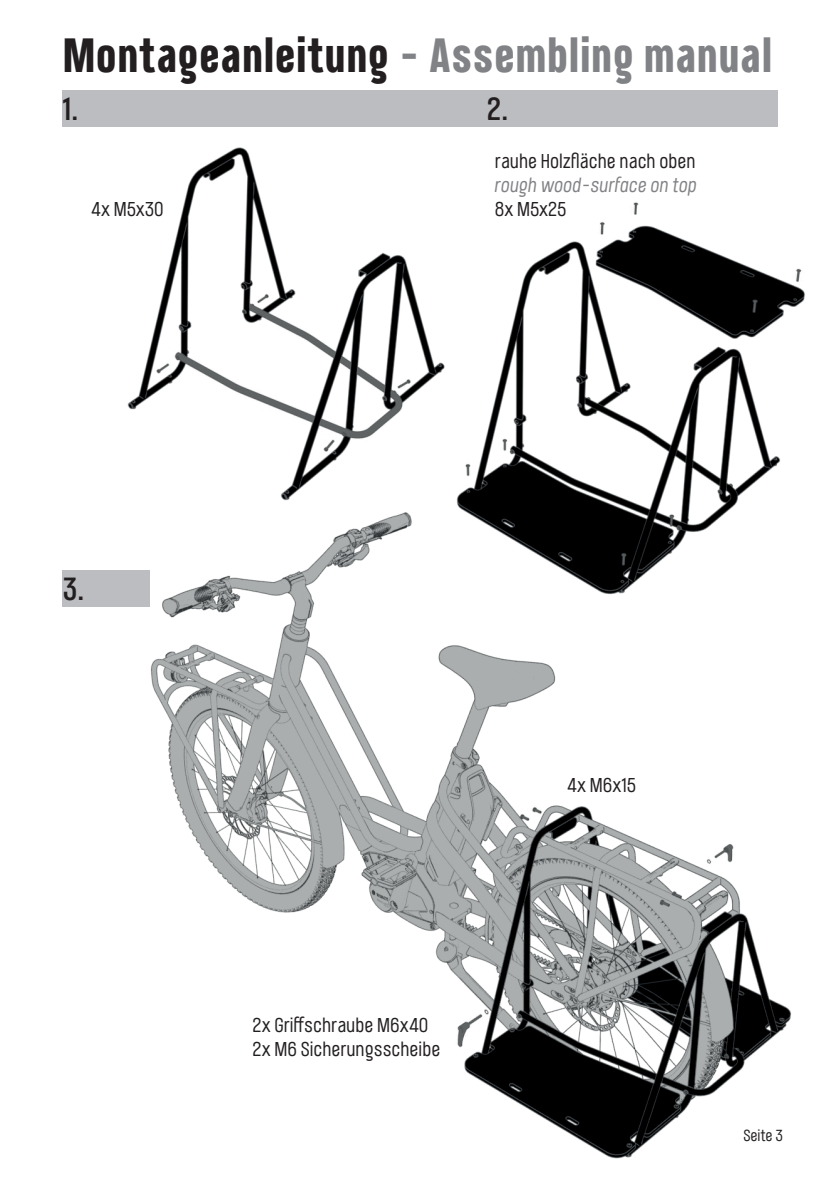
<style>
.page{position:relative;width:840px;height:1191px;background:#fff}
.page>*{position:absolute;margin:0;border:0;box-sizing:border-box;transform-origin:0 0}
.t1{font:700 48px "Port Condensed";color:#808285}
.t2{font:500 32px "Port Condensed";color:#231f20}
.t3{font:20px/24px "Port Condensed";color:#231f20}
.t4{font:italic 20px "Port Condensed";color:#808285}
.t5{font:16px "Port Condensed";letter-spacing:-.005em;color:#231f20}
.s1{color:#231f20}
</style>
<div class="page">
<div style="left:62px;top:571px;width:87px;height:36px;background:#bcbdc0"></div>
<div style="left:62px;top:90px;width:715px;height:36px;background:#bcbdc0"></div>
<img style="left:121px;top:516px;width:670px;height:643px">
<img style="left:85px;top:126px;width:378px;height:390px">
<img style="left:420px;top:184px;width:385px;height:432px">
<h1 class="t1" style="left:62px;top:23px;width:711px"><span class="s1">Montageanleitung</span> - Assembling manual</h1>
<h2 class="t2" style="left:62px;top:88px;width:18px">1.</h2>
<h2 class="t2" style="left:486px;top:88px;width:23px">2.</h2>
<p class="t3" style="left:494px;top:149px;width:202px">rauhe Holzfläche nach oben</p>
<p class="t4" style="left:494px;top:172px;width:203px">rough wood-surface on top</p>
<p class="t3" style="left:91px;top:197px;width:74px">4x M5x30</p>
<p class="t3" style="left:494px;top:197px;width:73px">8x M5x25</p>
<h2 class="t2" style="left:62px;top:568px;width:24px">3.</h2>
<p class="t3" style="left:252px;top:1013px;width:189px">2x Griffschraube M6x40<br>2x M6 Sicherungsscheibe</p>
<p class="t3" style="left:566px;top:773px;width:70px">4x M6x15</p>
<p class="t5" style="left:743px;top:1125px;width:41px">Seite 3</p>
</div>
